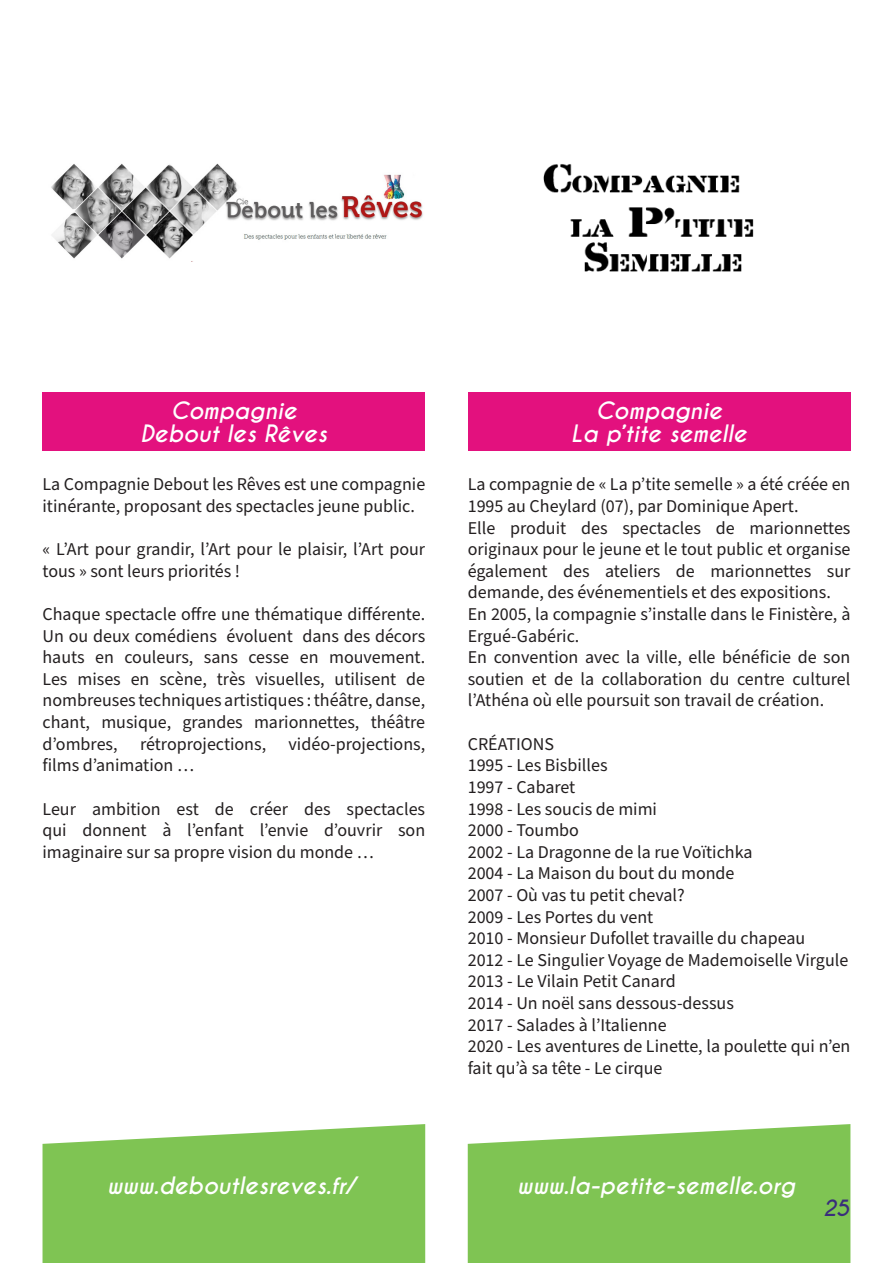
<style>
.page{position:relative;width:893px;height:1263px;background:#fff}
.page>*{position:absolute;margin:0;border:0;box-sizing:border-box;transform-origin:0 0}
.t1{font:italic 700 22.5px "Caviar Dreams";color:#fff}
.t2{font:italic 700 21px "Caviar Dreams";color:#392d7b}
.t3{font:18px/21.6px "Source Sans Pro";color:#231f20}
</style>
<div class="page">
<div style="left:43px;top:393px;width:382px;height:58px;background:#e3117e"></div>
<svg style="left:43px;top:1124px;width:382px;height:139px;background:#88c85f"></svg>
<div style="left:468px;top:393px;width:382px;height:58px;background:#e3117e"></div>
<svg style="left:468px;top:1124px;width:382px;height:139px;background:#88c85f"></svg>
<img style="left:51px;top:163px;width:372px;height:99px">
<img style="left:543px;top:164px;width:211px;height:108px">
<p class="t1" style="left:171px;top:397px;width:128px">Compagnie</p>
<p class="t1" style="left:141px;top:420px;width:188px">Debout les Rêves</p>
<p class="t3" style="left:43px;top:474px;width:384px">La Compagnie Debout les Rêves est une compagnie itinérante, proposant des spectacles jeune public.</p>
<p class="t3" style="left:43px;top:539px;width:384px">« L’Art pour grandir, l’Art pour le plaisir, l’Art pour tous » sont leurs priorités !</p>
<p class="t3" style="left:43px;top:604px;width:384px;text-align:justify">Chaque spectacle offre une thématique différente.<br>Un ou deux comédiens évoluent dans des décors hauts en couleurs, sans cesse en mouvement.<br>Les mises en scène, très visuelles, utilisent de nombreuses techniques artistiques : théâtre, danse, chant, musique, grandes marionnettes, théâtre d’ombres, rétroprojections, vidéo-projections, films d’animation …</p>
<p class="t3" style="left:43px;top:798px;width:384px;text-align:justify">Leur ambition est de créer des spectacles qui donnent à l’enfant l’envie d’ouvrir son imaginaire sur sa propre vision du monde …</p>
<p class="t1" style="left:107px;top:1172px;width:250px">www.deboutlesreves.fr/</p>
<p class="t1" style="left:596px;top:397px;width:128px">Compagnie</p>
<p class="t1" style="left:571px;top:420px;width:177px">La p’tite semelle</p>
<p class="t3" style="left:468px;top:474px;width:384px">La compagnie de « La p’tite semelle » a été créée en<br>1995 au Cheylard (07), par Dominique Apert.</p>
<p class="t3" style="left:468px;top:517px;width:384px;text-align:justify">Elle produit des spectacles de marionnettes originaux pour le jeune et le tout public et organise également des ateliers de marionnettes sur demande, des événementiels et des expositions.</p>
<p class="t3" style="left:468px;top:604px;width:384px">En 2005, la compagnie s’installe dans le Finistère, à<br>Ergué-Gabéric.</p>
<p class="t3" style="left:468px;top:647px;width:384px;text-align:justify">En convention avec la ville, elle bénéficie de son soutien et de la collaboration du centre culturel l’Athéna où elle poursuit son travail de création.</p>
<p class="t3" style="left:468px;top:733px;width:88px">CRÉATIONS</p>
<p class="t3" style="left:468px;top:755px;width:141px">1995 - Les Bisbilles</p>
<p class="t3" style="left:468px;top:777px;width:109px">1997 - Cabaret</p>
<p class="t3" style="left:468px;top:798px;width:191px">1998 - Les soucis de mimi</p>
<p class="t3" style="left:468px;top:820px;width:113px">2000 - Toumbo</p>
<p class="t3" style="left:468px;top:841px;width:286px">2002 - La Dragonne de la rue Voïtichka</p>
<p class="t3" style="left:468px;top:863px;width:268px">2004 - La Maison du bout du monde</p>
<p class="t3" style="left:468px;top:885px;width:219px">2007 - Où vas tu petit cheval?</p>
<p class="t3" style="left:468px;top:906px;width:187px">2009 - Les Portes du vent</p>
<p class="t3" style="left:468px;top:928px;width:339px">2010 - Monsieur Dufollet travaille du chapeau</p>
<p class="t3" style="left:468px;top:949px;width:382px">2012 - Le Singulier Voyage de Mademoiselle Virgule</p>
<p class="t3" style="left:468px;top:971px;width:210px">2013 - Le Vilain Petit Canard</p>
<p class="t3" style="left:468px;top:993px;width:268px">2014 - Un noël sans dessous-dessus</p>
<p class="t3" style="left:468px;top:1014px;width:200px">2017 - Salades à l’Italienne</p>
<p class="t3" style="left:468px;top:1036px;width:384px">2020 - Les aventures de Linette, la poulette qui n’en fait qu’à sa tête - Le cirque</p>
<p class="t1" style="left:517px;top:1172px;width:280px">www.la-petite-semelle.org</p>
<p class="t2" style="left:823px;top:1195px;width:28px">25</p>
</div>
